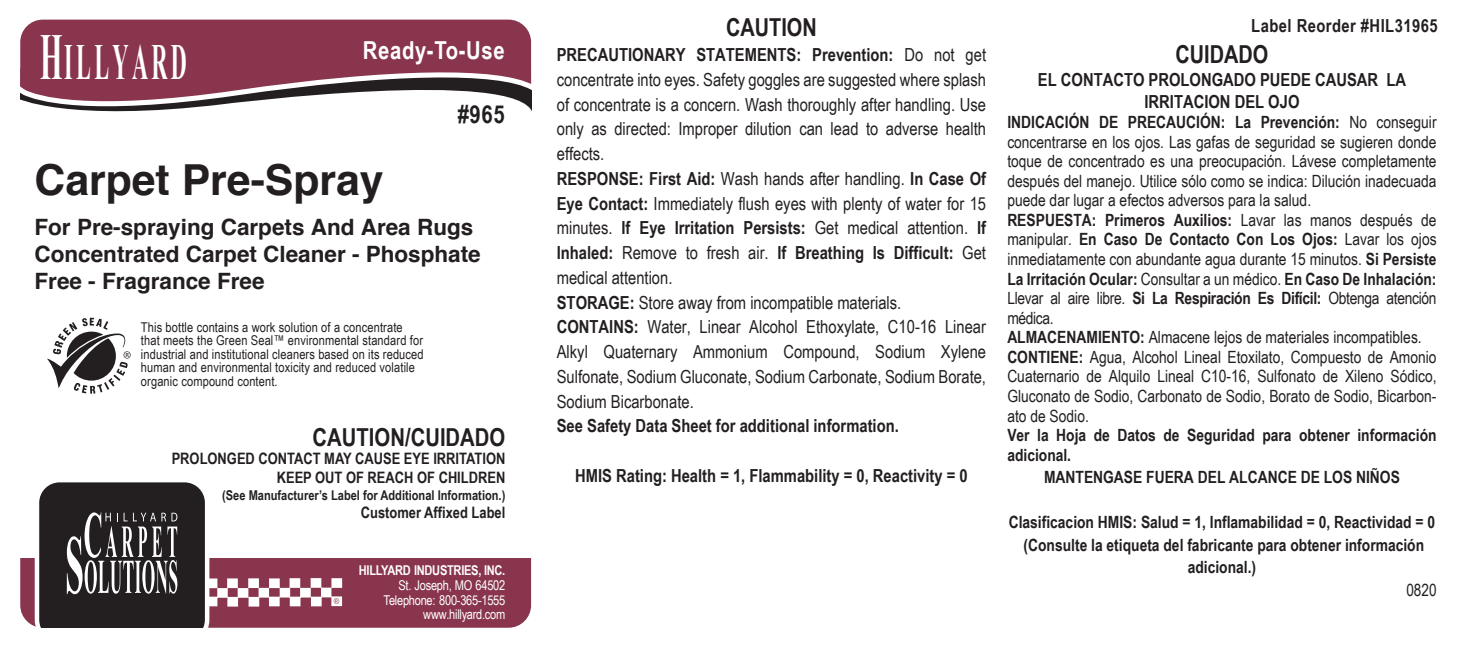
<style>
.page{position:relative;width:1458px;height:648px;background:#fff}
.page>*{position:absolute;margin:0;border:0;box-sizing:border-box;transform-origin:0 0}
.t1{font:700 50.62px "Times New Roman";letter-spacing:.15em;color:#fff;scale:.44 1}
.t2{font:700 42.75px "Helvetica";color:#231f20}
.t3{font:700 24.75px "Arial Narrow";color:#231f20}
.t4{font:700 24.75px "Arial Narrow";letter-spacing:.025em;color:#fff}
.t5{font:700 22.5px/27px "Helvetica";color:#231f20}
.t6{font:18px/24.8px "Arial Narrow";color:#231f20}
.t7{font:700 18px/22.5px "Arial Narrow";color:#231f20;text-align:center}
.t8{font:700 18px "Arial Narrow";letter-spacing:.025em;color:#231f20}
.t9{font:16.88px/19.6px "Arial Narrow";color:#231f20}
.t10{font:700 16.88px/22.5px "Arial Narrow";color:#231f20}
.t11{font:700 15.75px/18.9px "Arial Narrow";color:#231f20;text-align:right}
.t12{font:13.5px/13.5px "Arial Narrow";letter-spacing:.01em;color:#231f20}
.t13{font:13.5px/14.6px "Arial Narrow";letter-spacing:-.02em;color:#fff;text-align:right}
.t14{font:700 13.5px "Arial Narrow";color:#231f20}
.t15{font:700 13.5px "Arial Narrow";letter-spacing:-.02em;color:#fff}
.s1{font-size:65.25px}
.s2{font-weight:700}
</style>
<div class="page">
<div style="left:20px;top:20px;width:511px;height:68px;background:#88354d"></div>
<div style="left:20px;top:558px;width:511px;height:70px;background:#88354d"></div>
<svg style="left:20px;top:57px;width:511px;height:55px"></svg>
<svg style="left:35px;top:482px;width:307px;height:146px"></svg>
<svg style="left:47px;top:318px;width:84px;height:76px"></svg>
<h1 class="t1" style="left:40px;top:25px;width:335px"><span class="s1">H</span>ILLYARD</h1>
<h3 class="t4" style="left:363px;top:31px;width:143px">Ready-To-Use</h3>
<h2 class="t2" style="left:35px;top:153px;width:351px">Carpet Pre-Spray</h2>
<h3 class="t3" style="left:458px;top:96px;width:49px">#965</h3>
<h3 class="t5" style="left:35px;top:213px;width:448px">For Pre-spraying Carpets And Area Rugs<br>Concentrated Carpet Cleaner - Phosphate<br>Free - Fragrance Free</h3>
<p class="t12" style="left:141px;top:320px;width:284px">This bottle contains a work solution of a concentrate that meets the Green Seal™ environmental standard for industrial and institutional cleaners based on its reduced human and environmental toxicity and reduced volatile organic compound content.</p>
<h3 class="t3" style="left:313px;top:418px;width:194px">CAUTION/CUIDADO</h3>
<p class="t11" style="left:172px;top:449px;width:335px">PROLONGED CONTACT MAY CAUSE EYE IRRITATION<br>KEEP OUT OF REACH OF CHILDREN</p>
<p class="t14" style="left:222px;top:485px;width:285px">(See Manufacturer’s Label for Additional Information.)</p>
<p class="t11" style="left:361px;top:503px;width:146px">Customer Affixed Label</p>
<p class="t15" style="left:359px;top:560px;width:148px">HILLYARD INDUSTRIES, INC.</p>
<p class="t13" style="left:384px;top:577px;width:123px">St. Joseph, MO 64502<br>Telephone: 800-365-1555 www.hillyard.com</p>
<h3 class="t3" style="left:726px;top:9px;width:92px">CAUTION</h3>
<p class="t6" style="left:557px;top:42px;width:431px"><span class="s2">PRECAUTIONARY STATEMENTS: Prevention:</span> Do not get concentrate into eyes. Safety goggles are suggested where splash of concentrate is a concern. Wash thoroughly after handling. Use only as directed: Improper dilution can lead to adverse health effects.<br><span class="s2">RESPONSE: First Aid:</span> Wash hands after handling. <span class="s2">In Case Of Eye Contact:</span> Immediately flush eyes with plenty of water for 15 minutes. <span class="s2">If Eye Irritation Persists:</span> Get medical attention. <span class="s2">If Inhaled:</span> Remove to fresh air. <span class="s2">If Breathing Is Difficult:</span> Get medical attention.<br><span class="s2">STORAGE:</span> Store away from incompatible materials.<br><span class="s2">CONTAINS:</span> Water, Linear Alcohol Ethoxylate, C10-16 Linear Alkyl Quaternary Ammonium Compound, Sodium Xylene Sulfonate, Sodium Gluconate, Sodium Carbonate, Sodium Borate, Sodium Bicarbonate.</p>
<p class="t7" style="left:557px;top:414px;width:344px">See Safety Data Sheet for additional information.</p>
<p class="t7" style="left:575px;top:464px;width:394px">HMIS Rating: Health = 1, Flammability = 0, Reactivity = 0</p>
<p class="t8" style="left:1251px;top:12px;width:188px">Label Reorder #HIL31965</p>
<h3 class="t3" style="left:1176px;top:36px;width:94px">CUIDADO</h3>
<p class="t7" style="left:1038px;top:67px;width:370px">EL CONTACTO PROLONGADO PUEDE CAUSAR LA<br>IRRITACION DEL OJO</p>
<p class="t9" style="left:1007px;top:112px;width:431px"><span class="s2">INDICACIÓN DE PRECAUCIÓN: La Prevención:</span> No conseguir concentrarse en los ojos. Las gafas de seguridad se sugieren donde toque de concentrado es una preocupación. Lávese completamente después del manejo. Utilice sólo como se indica: Dilución inadecuada puede dar lugar a efectos adversos para la salud.<br><span class="s2">RESPUESTA: Primeros Auxilios:</span> Lavar las manos después de manipular. <span class="s2">En Caso De Contacto Con Los Ojos:</span> Lavar los ojos inmediatamente con abundante agua durante 15 minutos. <span class="s2">Si Persiste La Irritación Ocular:</span> Consultar a un médico. <span class="s2">En Caso De Inhalación:<br></span>Llevar al aire libre. <span class="s2">Si La Respiración Es Difícil:</span> Obtenga atención médica.<br><span class="s2">ALMACENAMIENTO:</span> Almacene lejos de materiales incompatibles.<br><span class="s2">CONTIENE:</span> Agua, Alcohol Lineal Etoxilato, Compuesto de Amonio Cuaternario de Alquilo Lineal C10-16, Sulfonato de Xileno Sódico, Gluconato de Sodio, Carbonato de Sodio, Borato de Sodio, Bicarbon&shy;ato de Sodio.</p>
<p class="t10" style="left:1007px;top:425px;width:431px;line-height:19.6px">Ver la Hoja de Datos de Seguridad para obtener información adicional.</p>
<p class="t10" style="left:1044px;top:465px;width:357px">MANTENGASE FUERA DEL ALCANCE DE LOS NIÑOS</p>
<p class="t10" style="left:1009px;top:510px;width:428px;text-align:center">Clasificacion HMIS: Salud = 1, Inflamabilidad = 0, Reactividad = 0 (Consulte la etiqueta del fabricante para obtener información adicional.)</p>
<p class="t9" style="left:1406px;top:579px;width:32px">0820</p>
</div>
